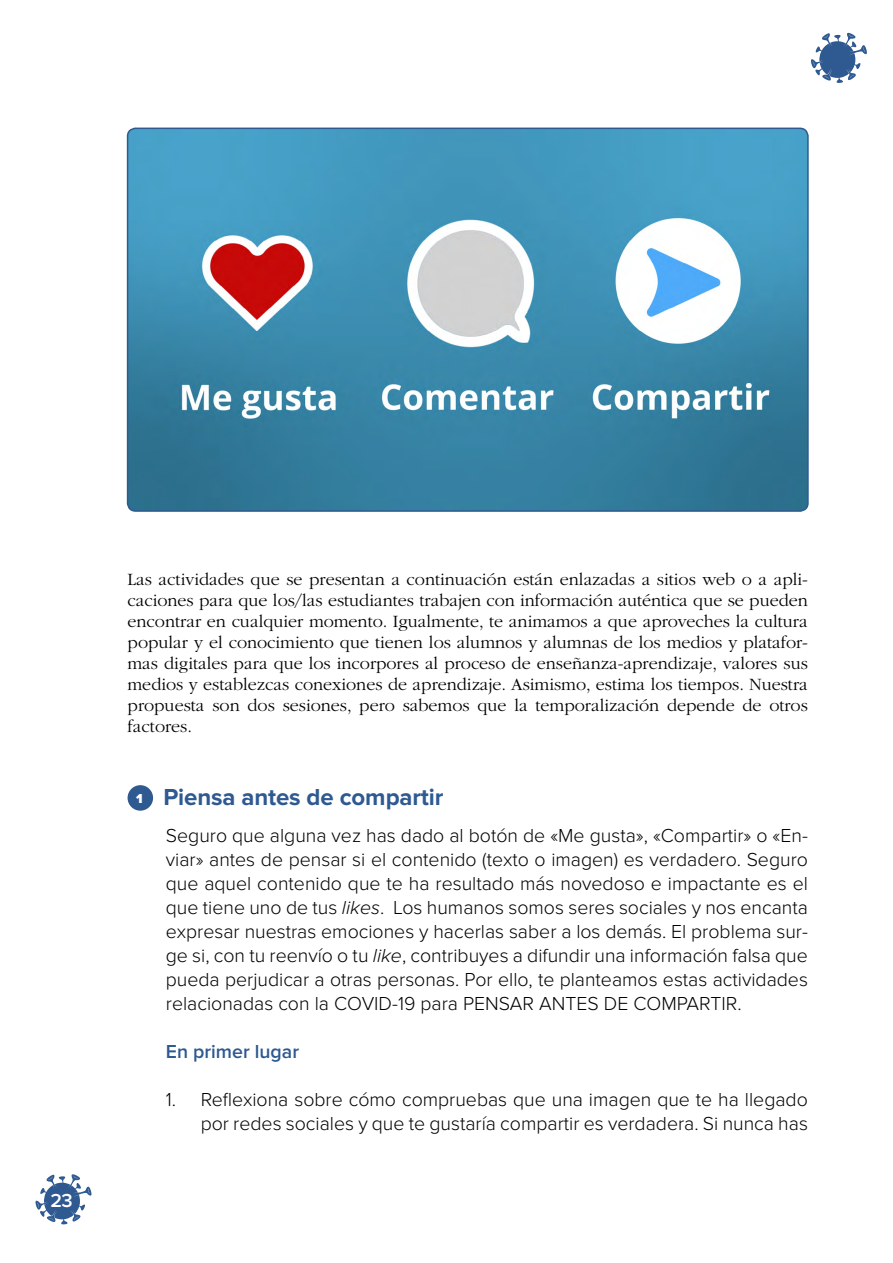
<style>
.page{position:relative;width:893px;height:1263px;background:#fff}
.page>*{position:absolute;margin:0;border:0;box-sizing:border-box;transform-origin:0 0}
.pregunta_alumnado{font:700 24px "Proxima Nova";letter-spacing:-.005em;color:#2e5991}
.Texto_alumons{font:300 19.5px/24px "Proxima Nova";color:#000;text-align:justify}
.Texto_alumons-2{font:600 19.5px "Proxima Nova";color:#2e5991}
.t1{font:600 19.5px "Proxima Nova";color:#fff}
.texto{font:300 18px/21px "ITC Garamond Std";color:#000;text-align:justify}
.t2{font:900 13.5px "Proxima Nova";color:#fff}
.s1{font-style:italic}
</style>
<div class="page">
<svg style="left:35px;top:1174px;width:57px;height:50px"></svg>
<svg style="left:811px;top:33px;width:56px;height:50px"></svg>
<div style="left:128px;top:785px;width:25px;height:26px;background:#2e5991;border-radius:50%"></div>
<img style="left:128px;top:128px;width:678px;height:381px">
<div style="left:127px;top:128px;width:682px;height:384px;border:2px solid #2e5991;border-radius:8px"></div>
<p class="t1" style="left:50px;top:1192px;width:24px">23</p>
<p class="texto" style="left:128px;top:569px;width:682px">Las actividades que se presentan a continuación están enlazadas a sitios web o a apli&shy;caciones para que los/las estudiantes trabajen con información auténtica que se pueden encontrar en cualquier momento. Igualmente, te animamos a que aproveches la cultura popular y el conocimiento que tienen los alumnos y alumnas de los medios y platafor&shy;mas digitales para que los incorpores al proceso de enseñanza-aprendizaje, valores sus medios y establezcas conexiones de aprendizaje. Asimismo, estima los tiempos. Nuestra propuesta son dos sesiones, pero sabemos que la temporalización depende de otros factores.</p>
<p class="t2" style="left:136px;top:792px;width:8px">1</p>
<p class="pregunta_alumnado" style="left:163px;top:786px;width:282px">Piensa antes de compartir</p>
<p class="Texto_alumons" style="left:166px;top:824px;width:644px">Seguro que alguna vez has dado al botón de «Me gusta», «Compartir» o «En&shy;viar» antes de pensar si el contenido (texto o imagen) es verdadero. Seguro que aquel contenido que te ha resultado más novedoso e impactante es el que tiene uno de tus <span class="s1">likes</span>. Los humanos somos seres sociales y nos encanta expresar nuestras emociones y hacerlas saber a los demás. El problema sur&shy;ge si, con tu reenvío o tu <span class="s1">like</span>, contribuyes a difundir una información falsa que pueda perjudicar a otras personas. Por ello, te planteamos estas actividades relacionadas con la COVID-19 para PENSAR ANTES DE COMPARTIR.</p>
<p class="Texto_alumons-2" style="left:166px;top:1043px;width:135px">En primer lugar</p>
<p class="Texto_alumons" style="left:166px;top:1088px;width:12px">1.</p>
<p class="Texto_alumons" style="left:201px;top:1088px;width:609px">Reflexiona sobre cómo compruebas que una imagen que te ha llegado por redes sociales y que te gustaría compartir es verdadera. Si nunca has</p>
</div>
